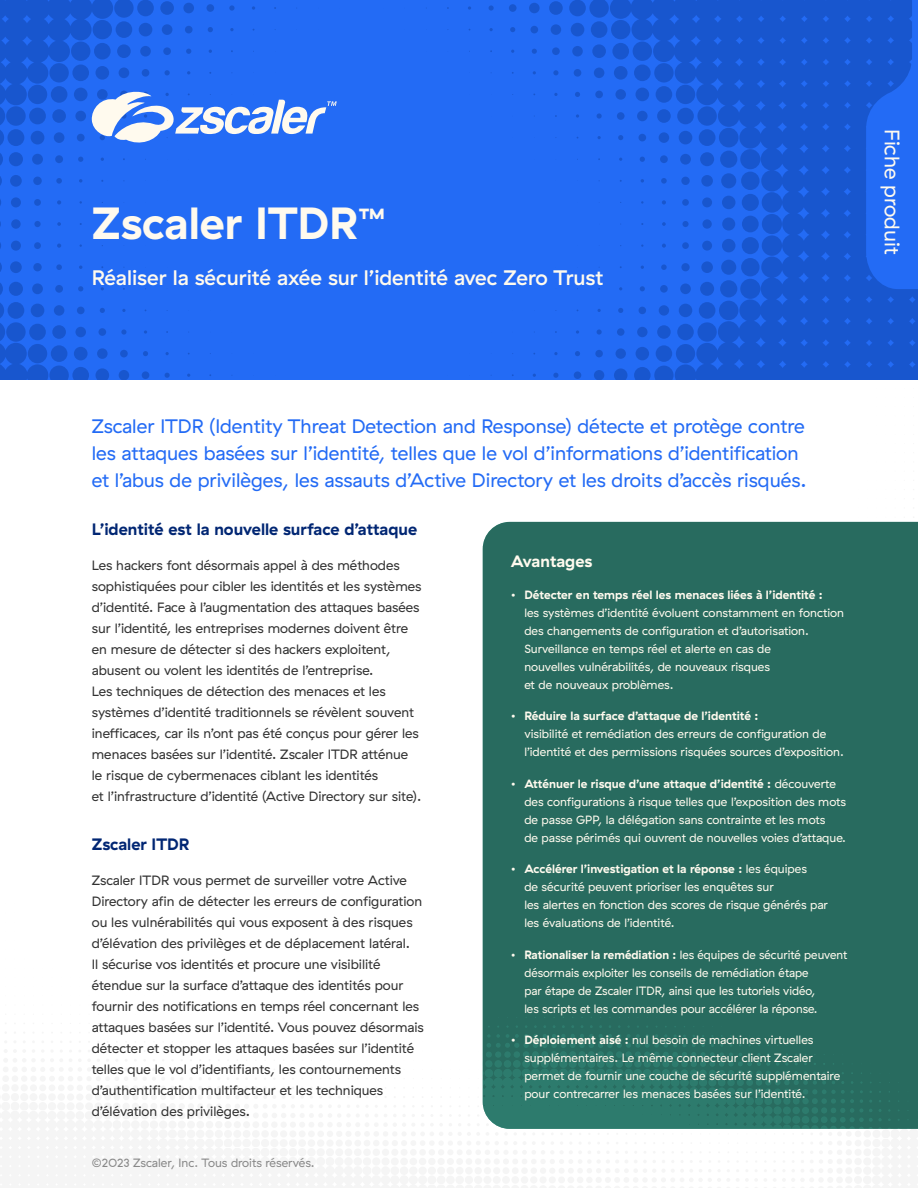
<style>
.page{position:relative;width:918px;height:1188px;background:#fff}
.page>*{position:absolute;margin:0;border:0;box-sizing:border-box;transform-origin:0 0}
.t1{font:700 45px "GT Haptik ZS";color:#fffaee}
.t2{font:500 21px "GT Haptik ZS";color:#fffaee}
.t3{font:21px "GT Haptik ZS";color:#fffaee}
.t4{font:19.5px/27px "GT Haptik ZS";color:#236bf5}
.t5{font:700 16.5px "GT Haptik ZS";color:#012673}
.t6{font:700 16.5px "GT Haptik ZS";color:#fffaee}
.t7{font:13.5px/21px "GT Haptik ZS";color:#323232}
.t8{font:12px/18px "GT Haptik ZS";color:#fffaee}
.t9{font:12px "GT Haptik ZS";color:#898989}
.s1{font-weight:700}
</style>
<div class="page">
<svg style="left:0;top:0;width:918px;height:380px;background:#2065ea"></svg>
<svg style="left:866px;top:0;width:52px;height:289px;background:#1f64e9"></svg>
<svg style="left:91px;top:88px;width:246px;height:58px;background:#6898f2"></svg>
<div style="left:483px;top:522px;width:435px;height:384px;background:#286b5f"></div>
<svg style="left:483px;top:906px;width:435px;height:223px;background:#296e62"></svg>
<h1 class="t1" style="left:92px;top:196px;width:295px">Zscaler ITDR<sup>™</sup></h1>
<h2 class="t2" style="left:92px;top:265px;width:513px">Réaliser la sécurité axée sur l’identité avec Zero Trust</h2>
<h2 class="t3" style="left:904px;top:129px;width:127px;rotate:90deg">Fiche produit</h2>
<p class="t4" style="left:92px;top:413px;width:716px">Zscaler ITDR (Identity Threat Detection and Response) détecte et protège contre les attaques basées sur l’identité, telles que le vol d’informations d’identification et l’abus de privilèges, les assauts d’Active Directory et les droits d’accès risqués.</p>
<h3 class="t5" style="left:92px;top:519px;width:327px">L’identité est la nouvelle surface d’attaque</h3>
<p class="t7" style="left:92px;top:555px;width:331px">Les hackers font désormais appel à des méthodes sophistiquées pour cibler les identités et les systèmes d’identité. Face à l’augmentation des attaques basées sur l’identité, les entreprises modernes doivent être en mesure de détecter si des hackers exploitent, abusent ou volent les identités de l’entreprise.<br>Les techniques de détection des menaces et les systèmes d’identité traditionnels se révèlent souvent inefficaces, car ils n’ont pas été conçus pour gérer les menaces basées sur l’identité. Zscaler ITDR atténue le risque de cybermenaces ciblant les identités<br>et l’infrastructure d’identité (Active Directory sur site).</p>
<h3 class="t5" style="left:92px;top:834px;width:99px">Zscaler ITDR</h3>
<p class="t7" style="left:92px;top:870px;width:334px">Zscaler ITDR vous permet de surveiller votre Active Directory afin de détecter les erreurs de configuration ou les vulnérabilités qui vous exposent à des risques d’élévation des privilèges et de déplacement latéral.<br>Il sécurise vos identités et procure une visibilité étendue sur la surface d’attaque des identités pour fournir des notifications en temps réel concernant les attaques basées sur l’identité. Vous pouvez désormais détecter et stopper les attaques basées sur l’identité telles que le vol d’identifiants, les contournements d’authentification multifacteur et les techniques d’élévation des privilèges.</p>
<p class="t9" style="left:92px;top:1156px;width:224px">©2023 Zscaler, Inc. Tous droits réservés.</p>
<h3 class="t6" style="left:511px;top:551px;width:83px">Avantages</h3>
<p class="t8" style="left:524px;top:586px;width:321px;text-indent:-14px">• <span class="s1">Détecter en temps réel les menaces liées à l’identité :<br></span>les systèmes d’identité évoluent constamment en fonction des changements de configuration et d’autorisation.<br>Surveillance en temps réel et alerte en cas de<br>nouvelles vulnérabilités, de nouveaux risques<br>et de nouveaux problèmes.</p>
<p class="t8" style="left:524px;top:707px;width:321px;text-indent:-14px">• <span class="s1">Réduire la surface d’attaque de l’identité :<br></span>visibilité et remédiation des erreurs de configuration de l’identité et des permissions risquées sources d’exposition.</p>
<p class="t8" style="left:524px;top:775px;width:323px;text-indent:-14px">• <span class="s1">Atténuer le risque d’une attaque d’identité :</span> découverte des configurations à risque telles que l’exposition des mots de passe GPP, la délégation sans contrainte et les mots<br>de passe périmés qui ouvrent de nouvelles voies d’attaque.</p>
<p class="t8" style="left:524px;top:860px;width:305px;text-indent:-14px">• <span class="s1">Accélérer l’investigation et la réponse :</span> les équipes<br>de sécurité peuvent prioriser les enquêtes sur<br>les alertes en fonction des scores de risque générés par les évaluations de l’identité.</p>
<p class="t8" style="left:524px;top:946px;width:324px;text-indent:-14px">• <span class="s1">Rationaliser la remédiation :</span> les équipes de sécurité peuvent désormais exploiter les conseils de remédiation étape<br>par étape de Zscaler ITDR, ainsi que les tutoriels vidéo,<br>les scripts et les commandes pour accélérer la réponse.</p>
<p class="t8" style="left:524px;top:1031px;width:317px;text-indent:-14px">• <span class="s1">Déploiement aisé :</span> nul besoin de machines virtuelles supplémentaires. Le même connecteur client Zscaler permet de fournir une couche de sécurité supplémentaire pour contrecarrer les menaces basées sur l’identité.</p>
</div>
